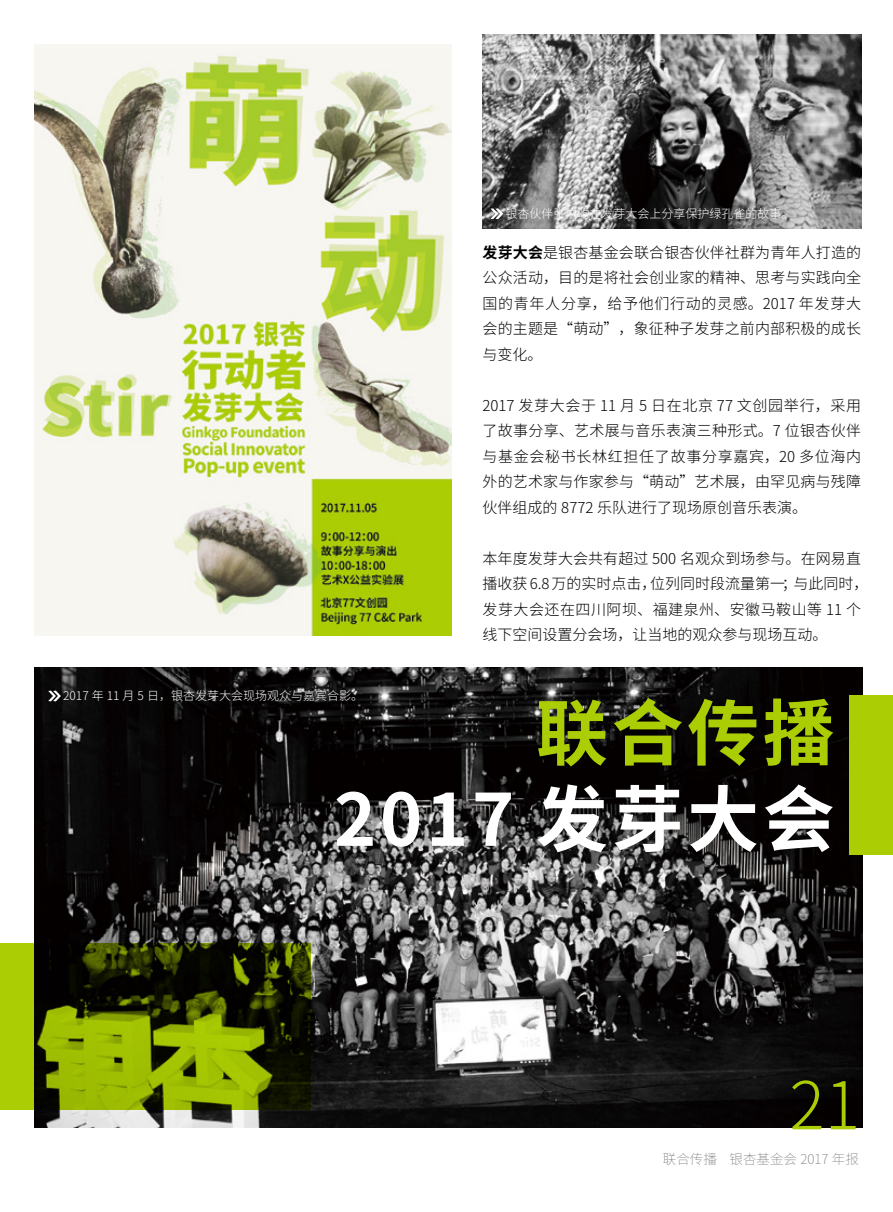
<style>
.page{position:relative;width:893px;height:1212px;background:#fff}
.page>*{position:absolute;margin:0;border:0;box-sizing:border-box;transform-origin:0 0}
.t1{font:700 72px "Source Han Sans CN";letter-spacing:.05em;color:#fff}
.t2{font:700 72px "Source Han Sans CN";color:#abcd03}
.t3{font:300 66px "Source Han Sans CN";color:#abcd03}
.t4{font:300 15px/25.5px "Source Han Sans CN";letter-spacing:.005em;color:#000;text-align:justify}
.t5{font:200 13.5px "Source Han Sans CN";color:#727171}
.t6{font:300 12px "Source Han Sans CN";color:#fff}
.s1{font-weight:700}
</style>
<div class="page">
<img style="left:34px;top:668px;width:828px;height:459px">
<div style="left:849px;top:695px;width:44px;height:160px;background:#abcd03"></div>
<img style="left:483px;top:34px;width:378px;height:195px">
<img style="left:34px;top:45px;width:418px;height:591px">
<svg style="left:0;top:943px;width:310px;height:166px;background:#556601"></svg>
<svg style="left:48px;top:691px;width:13px;height:10px"></svg>
<svg style="left:490px;top:208px;width:13px;height:11px"></svg>
<p class="t6" style="left:505px;top:207px;width:289px">银杏伙伴张伯驹在发芽大会上分享保护绿孔雀的故事。</p>
<p class="t4" style="left:483px;top:240px;width:380px"><span class="s1">发芽大会</span>是银杏基金会联合银杏伙伴社群为青年人打造的公众活动，目的是将社会创业家的精神、思考与实践向全国的青年人分享，给予他们行动的灵感。2017 年发芽大会的主题是“萌动”，象征种子发芽之前内部积极的成长与变化。</p>
<p class="t4" style="left:483px;top:393px;width:380px">2017 发芽大会于 11 月 5 日在北京 77 文创园举行，采用了故事分享、艺术展与音乐表演三种形式。7 位银杏伙伴与基金会秘书长林红担任了故事分享嘉宾，20 多位海内外的艺术家与作家参与“萌动”艺术展，由罕见病与残障伙伴组成的 8772 乐队进行了现场原创音乐表演。</p>
<p class="t4" style="left:483px;top:546px;width:388px;text-align:left">本年度发芽大会共有超过 500 名观众到场参与。在网易直播收获 6.8 万的实时点击，位列同时段流量第一；与此同时，发芽大会还在四川阿坝、福建泉州、安徽马鞍山等 11 个线下空间设置分会场，让当地的观众参与现场互动。</p>
<p class="t6" style="left:63px;top:689px;width:301px">2017 年 11 月 5 日，银杏发芽大会现场观众与嘉宾合影。</p>
<h1 class="t2" style="left:536px;top:692px;width:300px">联合传播</h1>
<h1 class="t1" style="left:334px;top:779px;width:502px">2017 发芽大会</h1>
<h2 class="t3" style="left:789px;top:1068px;width:72px">21</h2>
<p class="t5" style="left:663px;top:1151px;width:197px">联合传播 银杏基金会 2017 年报</p>
</div>
